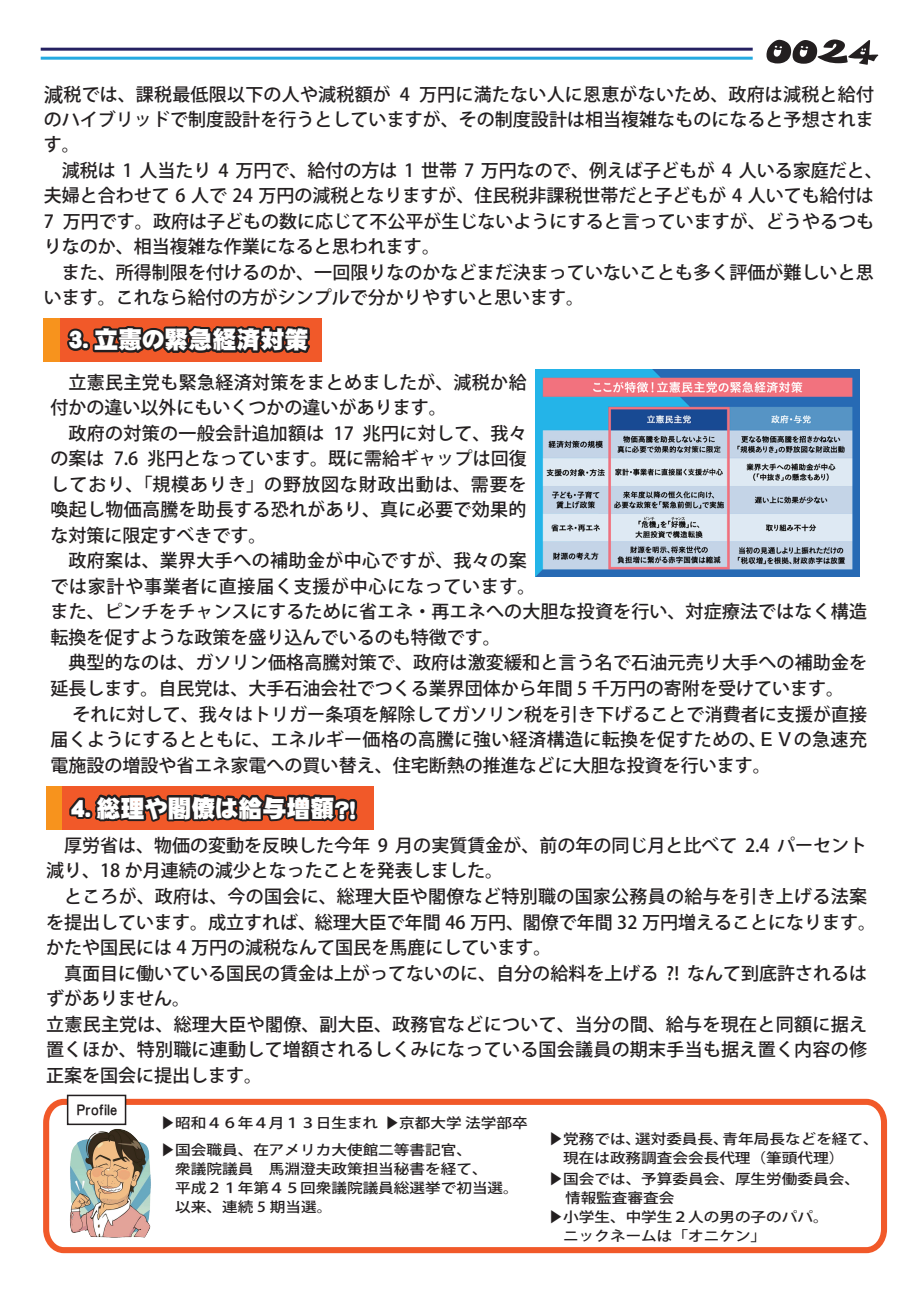
<style>
.page{position:relative;width:919px;height:1289px;background:#fff}
.page>*{position:absolute;margin:0;border:0;box-sizing:border-box;transform-origin:0 0}
.t1{font:24px "DF Gothic UB WING RKSJ H";color:#fff}
.t2{font:500 18px/25.5px "Koz Go Pr 6 N";color:#231f20}
.t3{font:500 13.95px/19px "Koz Go Pr 6 N";color:#231f20;scale:1.12 1}
.t4{font:13.35px "HGP Gothic E";color:#231f20;scale:.92 1}
.s1{font-size:19.5px}
</style>
<div class="page">
<svg style="left:766px;top:39px;width:112px;height:26px"></svg>
<hr style="left:41px;top:57px;width:711px;height:3px;background:#24aae1">
<hr style="left:41px;top:48px;width:711px;height:3px;background:#252161">
<svg style="left:43px;top:1095px;width:845px;height:159px"></svg>
<div style="left:67px;top:1094px;width:59px;height:31px;background:#fff;border:2px solid #231f20"></div>
<img style="left:68px;top:1125px;width:86px;height:117px">
<div style="left:44px;top:318px;width:49px;height:43px;background:#f7931d"></div>
<div style="left:60px;top:318px;width:261px;height:43px;background:#f15929"></div>
<svg style="left:67px;top:326px;width:243px;height:27px;background:#412721"></svg>
<div style="left:46px;top:786px;width:49px;height:43px;background:#f7931d"></div>
<div style="left:62px;top:786px;width:312px;height:44px;background:#f15929"></div>
<svg style="left:69px;top:794px;width:289px;height:28px;background:#4b2a21"></svg>
<img style="left:535px;top:369px;width:324px;height:207px">
<p class="t2" style="left:44px;top:82px;width:840px"><span class="s1">減</span>税では、課税最低限以下の人や減税額が 4 万円に満たない人に恩恵がないため、政府は減税と給付のハイブリッドで制度設計を行うとしていますが、その制度設計は相当複雑なものになると予想されます。<br>　減税は 1 人当たり 4 万円で、給付の方は 1 世帯 7 万円なので、例えば子どもが 4 人いる家庭だと、夫婦と合わせて 6 人で 24 万円の減税となりますが、住民税非課税世帯だと子どもが 4 人いても給付は7 万円です。政府は子どもの数に応じて不公平が生じないようにすると言っていますが、どうやるつもりなのか、相当複雑な作業になると思われます。<br>　また、所得制限を付けるのか、一回限りなのかなどまだ決まっていないことも多く評価が難しいと思います。これなら給付の方がシンプルで分かりやすいと思います。</p>
<h1 class="t1" style="left:68px;top:327px;width:242px">3. 立憲の緊急経済対策</h1>
<p class="t2" style="left:50px;top:370px;width:818px">　立憲民主党も緊急経済対策をまとめましたが、減税か給<br>付かの違い以外にもいくつかの違いがあります。<br>　政府の対策の一般会計追加額は 17 兆円に対して、我々<br>の案は 7.6 兆円となっています。既に需給ギャップは回復<br>しており、「規模ありき」の野放図な財政出動は、需要を<br>喚起し物価高騰を助長する恐れがあり、真に必要で効果的<br>な対策に限定すべきです。<br>　政府案は、業界大手への補助金が中心ですが、我々の案<br>では家計や事業者に直接届く支援が中心になっています。<br>また、ピンチをチャンスにするために省エネ・再エネへの大胆な投資を行い、対症療法ではなく構造転換を促すような政策を盛り込んでいるのも特徴です。<br>　典型的なのは、ガソリン価格高騰対策で、政府は激変緩和と言う名で石油元売り大手への補助金を延長します。自民党は、大手石油会社でつくる業界団体から年間 5 千万円の寄附を受けています。<br>　それに対して、我々はトリガー条項を解除してガソリン税を引き下げることで消費者に支援が直接届くようにするとともに、エネルギー価格の高騰に強い経済構造に転換を促すための、ＥＶの急速充電施設の増設や省エネ家電への買い替え、住宅断熱の推進などに大胆な投資を行います。</p>
<h1 class="t1" style="left:71px;top:796px;width:287px">4. 総理や閣僚は給与増額？！</h1>
<p class="t2" style="left:46px;top:833px;width:831px">　厚労省は、物価の変動を反映した今年 9 月の実質賃金が、前の年の同じ月と比べて 2.4 パーセント減り、18 か月連続の減少となったことを発表しました。<br>　ところが、政府は、今の国会に、総理大臣や閣僚など特別職の国家公務員の給与を引き上げる法案を提出しています。成立すれば、総理大臣で年間 46 万円、閣僚で年間 32 万円増えることになります。かたや国民には 4 万円の減税なんて国民を馬鹿にしています。<br>　真面目に働いている国民の賃金は上がってないのに、自分の給料を上げる ?! なんて到底許されるはずがありません。<br>立憲民主党は、総理大臣や閣僚、副大臣、政務官などについて、当分の間、給与を現在と同額に据え置くほか、特別職に連動して増額されるしくみになっている国会議員の期末手当も据え置く内容の修正案を国会に提出します。</p>
<p class="t4" style="left:77px;top:1103px;width:46px">Ｐｒｏｆｉｌｅ</p>
<p class="t3" style="left:160px;top:1108px;width:330px;line-height:27.5px">▶昭和４６年４月１３日生まれ　▶京都大学 法学部卒▶国会職員、在アメリカ大使館二等書記官、</p>
<p class="t3" style="left:160px;top:1159px;width:322px">　衆議院議員　馬淵澄夫政策担当秘書を経て、<br>　平成２１年第４５回衆議院議員総選挙で初当選。　以来、連続 5 期当選。</p>
<p class="t3" style="left:547px;top:1129px;width:297px">▶党務では、選対委員長、青年局長などを経て、　現在は政務調査会会長代理（筆頭代理）</p>
<p class="t3" style="left:565px;top:1169px;width:265px;text-indent:-17px">▶国会では、予算委員会、厚生労働委員会、情報監査審査会</p>
<p class="t3" style="left:547px;top:1207px;width:252px">▶小学生、中学生２人の男の子のパパ。　ニックネームは「オニケン」</p>
</div>
